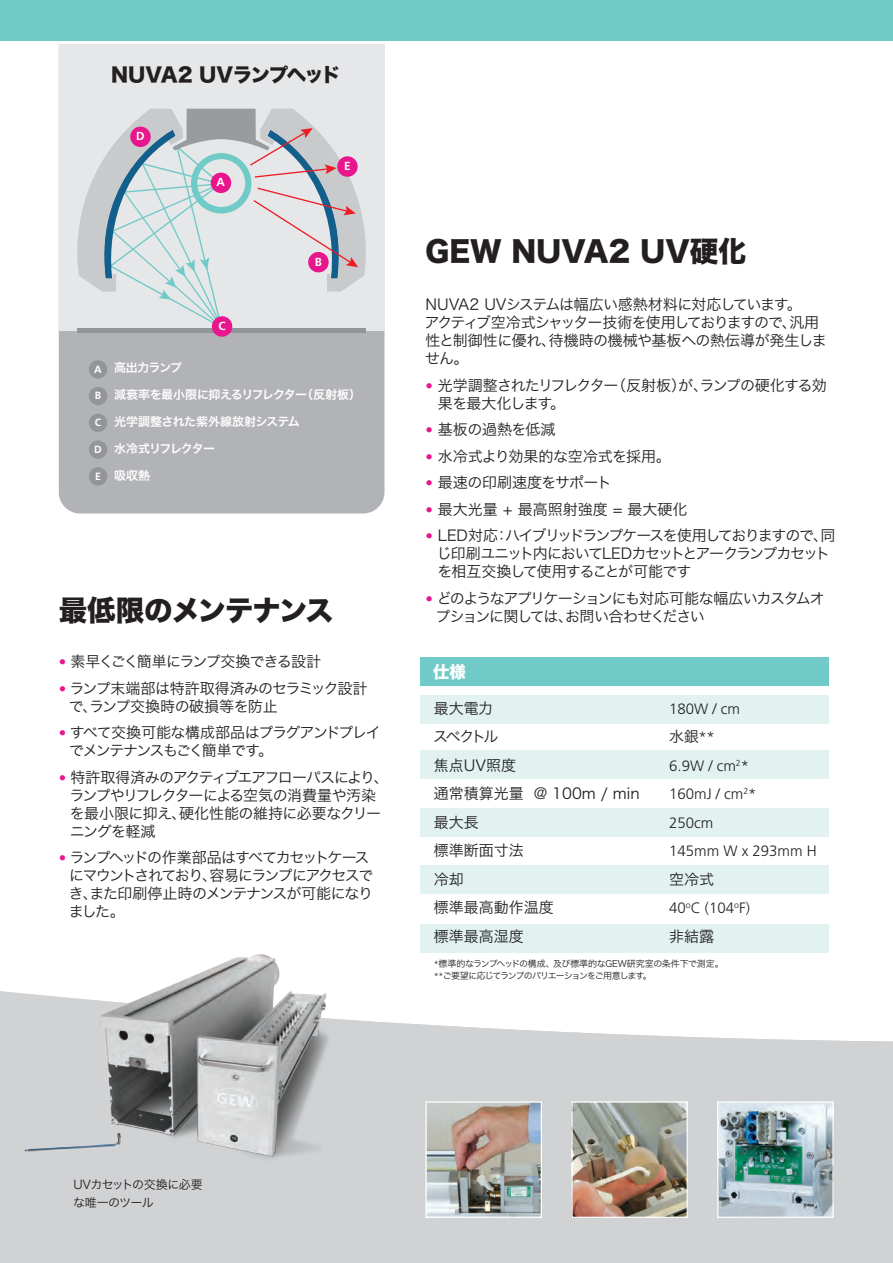
<style>
.page{position:relative;width:893px;height:1263px;background:#fff}
.page>*{position:absolute;margin:0;border:0;box-sizing:border-box;transform-origin:0 0}
.t1{font:28.5px "Hira Kaku Std W8";color:#231f20}
.t2{font:28.5px "Hira Kaku Std W8";letter-spacing:-.04em;color:#231f20}
.t3{font:19.5px "Hira Kaku Std W8";letter-spacing:-.07em;color:#231f20}
.t4{font:16.5px "Hira Kaku Std W8";color:#fff}
.t5{font:15px/18px "Hira Kaku Pro W3";letter-spacing:-.055em;color:#231f20}
.t6{font:15px/18px "Hira Kaku Pro W3";letter-spacing:-.085em;color:#231f20}
.t7{font:15px/18px "Hira Kaku Pro W3";letter-spacing:-.095em;color:#231f20}
.t8{font:15px/18px "Hira Kaku Pro W3";letter-spacing:-.03em;color:#231f20}
.t9{font:15px/18px "Hira Kaku Pro W3";letter-spacing:-.08em;color:#231f20}
.t10{font:300 15px "Frutiger LT Std";color:#231f20}
.t11{font:15px "Hira Kaku Pro W3";color:#231f20}
.t12{font:15px "Hira Kaku Pro W3";letter-spacing:-.075em;color:#231f20}
.t13{font:15px "Hira Kaku Pro W3";letter-spacing:-.02em;color:#231f20}
.t14{font:12px "Hira Kaku Pro N W6";letter-spacing:-.035em;color:#fff}
.t15{font:12px/18px "Hira Kaku Pro W3";letter-spacing:-.05em;color:#231f20}
.t16{font:12px "Hira Kaku Pro N W6";letter-spacing:-.08em;color:#fff}
.t17{font:700 11.7px "Frutiger LT Std";color:#fff}
.t18{font:700 10.5px "Frutiger LT Std";color:#fff}
.t19{font:9px "Hira Kaku Pro W3";letter-spacing:-.035em;color:#231f20}
.t20{font:9px "Hira Kaku Pro W3";letter-spacing:-.11em;color:#231f20}
.s1{font-family:"Frutiger LT Std";font-weight:300;color:#e8158d}
.s2{font-family:"Frutiger LT Std";font-weight:700;color:#e8158d}
.s3{font-family:"Frutiger LT Std";font-weight:300}
</style>
<div class="page">
<svg style="left:0;top:991px;width:893px;height:272px;fill:#d1d2d4"></svg>
<div style="left:59px;top:21px;width:325px;height:492px;background:#b2b3b7;border-radius:21px"></div>
<div style="left:59px;top:44px;width:325px;height:287px;background:#e6e7e9"></div>
<div style="left:78px;top:328px;width:288px;height:5px;background:#939598"></div>
<svg style="left:60px;top:109px;width:323px;height:220px;background:#d4d8db"></svg>
<div style="left:211px;top:173px;width:20px;height:20px;background:#e8158d;border-radius:50%"></div>
<div style="left:308px;top:252px;width:21px;height:20px;background:#e8158d;border-radius:50%"></div>
<div style="left:337px;top:156px;width:21px;height:21px;background:#e8158d;border-radius:50%"></div>
<div style="left:130px;top:127px;width:21px;height:20px;background:#e8158d;border-radius:50%"></div>
<div style="left:212px;top:316px;width:20px;height:21px;background:#e8158d;border-radius:50%"></div>
<div style="left:0;top:0;width:893px;height:44px;background:#70cac7"></div>
<img style="left:427px;top:1103px;width:113px;height:113px">
<div style="left:425px;top:1101px;width:117px;height:117px;border:1px solid #fff"></div>
<img style="left:719px;top:1103px;width:113px;height:113px">
<div style="left:717px;top:1101px;width:117px;height:117px;border:1px solid #fff"></div>
<img style="left:573px;top:1103px;width:113px;height:113px">
<div style="left:571px;top:1101px;width:117px;height:117px;border:1px solid #fff"></div>
<img style="left:85px;top:954px;width:274px;height:230px">
<img style="left:18px;top:1132px;width:111px;height:26px">
<div style="left:420px;top:657px;width:408px;height:29px;background:#70cac7"></div>
<div style="left:420px;top:695px;width:408px;height:29px;background:#e1f2f1"></div>
<div style="left:420px;top:750px;width:408px;height:29px;background:#e1f2f1"></div>
<div style="left:420px;top:808px;width:408px;height:29px;background:#e1f2f1"></div>
<div style="left:420px;top:924px;width:408px;height:29px;background:#e1f2f1"></div>
<div style="left:420px;top:865px;width:408px;height:29px;background:#e1f2f1"></div>
<div style="left:89px;top:360px;width:18px;height:19px;background:#939598;border-radius:50%"></div>
<div style="left:89px;top:387px;width:18px;height:18px;background:#939598;border-radius:50%"></div>
<div style="left:89px;top:414px;width:18px;height:18px;background:#939598;border-radius:50%"></div>
<div style="left:89px;top:440px;width:18px;height:19px;background:#939598;border-radius:50%"></div>
<div style="left:89px;top:467px;width:18px;height:19px;background:#939598;border-radius:50%"></div>
<p class="t3" style="left:111px;top:64px;width:231px">NUVA2 UVランプヘッド</p>
<p class="t17" style="left:136px;top:129px;width:10px">D</p>
<p class="t17" style="left:217px;top:175px;width:10px">A</p>
<p class="t17" style="left:344px;top:159px;width:8px">E</p>
<p class="t17" style="left:315px;top:255px;width:9px">B</p>
<p class="t18" style="left:94px;top:363px;width:9px">A</p>
<p class="t18" style="left:95px;top:390px;width:8px">B</p>
<p class="t18" style="left:95px;top:416px;width:8px">C</p>
<p class="t18" style="left:94px;top:443px;width:9px">D</p>
<p class="t18" style="left:95px;top:470px;width:7px">E</p>
<p class="t17" style="left:218px;top:319px;width:9px">C</p>
<p class="t14" style="left:114px;top:357px;width:70px">高出力ランプ</p>
<p class="t14" style="left:114px;top:384px;width:249px">減衰率を最小限に抑えるリフレクター（反射板）</p>
<p class="t14" style="left:114px;top:411px;width:187px">光学調整された紫外線放射システム</p>
<p class="t16" style="left:114px;top:438px;width:102px">水冷式リフレクター</p>
<p class="t14" style="left:114px;top:465px;width:37px">吸収熱</p>
<p class="t2" style="left:59px;top:594px;width:276px">最低限のメンテナンス</p>
<p class="t12" style="left:59px;top:648px;width:264px"><span class="s1">•</span> 素早くごく簡単にランプ交換できる設計</p>
<p class="t8" style="left:69px;top:678px;width:300px;text-indent:-10px"><span class="s1">•</span> ランプ末端部は特許取得済みのセラミック設計で、ランプ交換時の破損等を防止</p>
<p class="t9" style="left:69px;top:723px;width:313px;text-indent:-10px"><span class="s1">•</span> すべて交換可能な構成部品はプラグアンドプレイでメンテナンスもごく簡単です。</p>
<p class="t5" style="left:69px;top:767px;width:321px;text-indent:-11px"><span class="s1">•</span> 特許取得済みのアクティブエアフローパスにより、ランプやリフレクターによる空気の消費量や汚染を最小限に抑え、硬化性能の維持に必要なクリーニングを軽減</p>
<p class="t7" style="left:69px;top:848px;width:306px;text-indent:-10px"><span class="s1">•</span> ランプヘッドの作業部品はすべてカセットケースにマウントされており、容易にランプにアクセスでき、また印刷停止時のメンテナンスが可能になりました。</p>
<p class="t1" style="left:425px;top:236px;width:323px">GEW NUVA2 UV硬化</p>
<p class="t5" style="left:425px;top:295px;width:404px">NUVA2 UVシステムは幅広い感熱材料に対応しています。<br>アクティブ空冷式シャッター技術を使用しておりますので、汎用性と制御性に優れ、待機時の機械や基板への熱伝導が発生しません。</p>
<p class="t5" style="left:438px;top:375px;width:390px;text-indent:-12px"><span class="s2">•</span> 光学調整されたリフレクター（反射板）が、ランプの硬化する効果を最大化します。</p>
<p class="t8" style="left:425px;top:420px;width:132px"><span class="s2">•</span> 基板の過熱を低減</p>
<p class="t13" style="left:425px;top:443px;width:247px"><span class="s2">•</span> 水冷式より効果的な空冷式を採用。</p>
<p class="t8" style="left:425px;top:473px;width:188px"><span class="s2">•</span> 最速の印刷速度をサポート</p>
<p class="t11" style="left:425px;top:496px;width:264px"><span class="s2">•</span> 最大光量 + 最高照射強度 = 最大硬化</p>
<p class="t6" style="left:437px;top:526px;width:400px;text-indent:-11px"><span class="s2">•</span> LED対応：ハイブリッドランプケースを使用しておりますので、同じ印刷ユニット内においてLEDカセットとアークランプカセットを相互交換して使用することが可能です</p>
<p class="t6" style="left:425px;top:588px;width:401px"><span class="s2">•</span> どのようなアプリケーションにも対応可能な幅広いカスタムオ</p>
<p class="t9" style="left:436px;top:606px;width:271px">プションに関しては、お問い合わせください</p>
<p class="t4" style="left:433px;top:663px;width:34px">仕様</p>
<p class="t5" style="left:434px;top:698px;width:61px">最大電力</p>
<p class="t10" style="left:669px;top:700px;width:72px">180W / cm</p>
<p class="t5" style="left:433px;top:727px;width:67px">スペクトル</p>
<p class="t5" style="left:669px;top:727px;width:47px">水銀<span class="s3">**</span></p>
<p class="t5" style="left:434px;top:755px;width:84px">焦点UV照度</p>
<p class="t10" style="left:669px;top:757px;width:81px">6.9W / cm<sup>2</sup>*</p>
<p class="t11" style="left:434px;top:780px;width:207px">通常積算光量 @ 100m / min</p>
<p class="t10" style="left:669px;top:786px;width:89px">160mJ / cm<sup>2</sup>*</p>
<p class="t5" style="left:434px;top:812px;width:46px">最大長</p>
<p class="t10" style="left:669px;top:814px;width:46px">250cm</p>
<p class="t5" style="left:434px;top:841px;width:91px">標準断面寸法</p>
<p class="t10" style="left:669px;top:843px;width:149px">145mm W x 293mm H</p>
<p class="t5" style="left:434px;top:869px;width:31px">冷却</p>
<p class="t5" style="left:669px;top:869px;width:46px">空冷式</p>
<p class="t11" style="left:434px;top:894px;width:121px">標準最高動作温度</p>
<p class="t10" style="left:669px;top:900px;width:82px">40<sup>o</sup>C (104<sup>o</sup>F)</p>
<p class="t5" style="left:434px;top:926px;width:91px">標準最高湿度</p>
<p class="t5" style="left:669px;top:926px;width:46px">非結露</p>
<p class="t19" style="left:434px;top:955px;width:292px"><span class="s3">*</span>標準的なランプヘッドの構成、及び標準的なGEW研究室の条件下で測定。</p>
<p class="t20" style="left:434px;top:967px;width:220px"><span class="s3">**</span>ご要望に応じてランプのバリエーションをご用意します。</p>
<p class="t15" style="left:73px;top:1175px;width:131px">UVカセットの交換に必要な唯一のツール</p>
</div>
